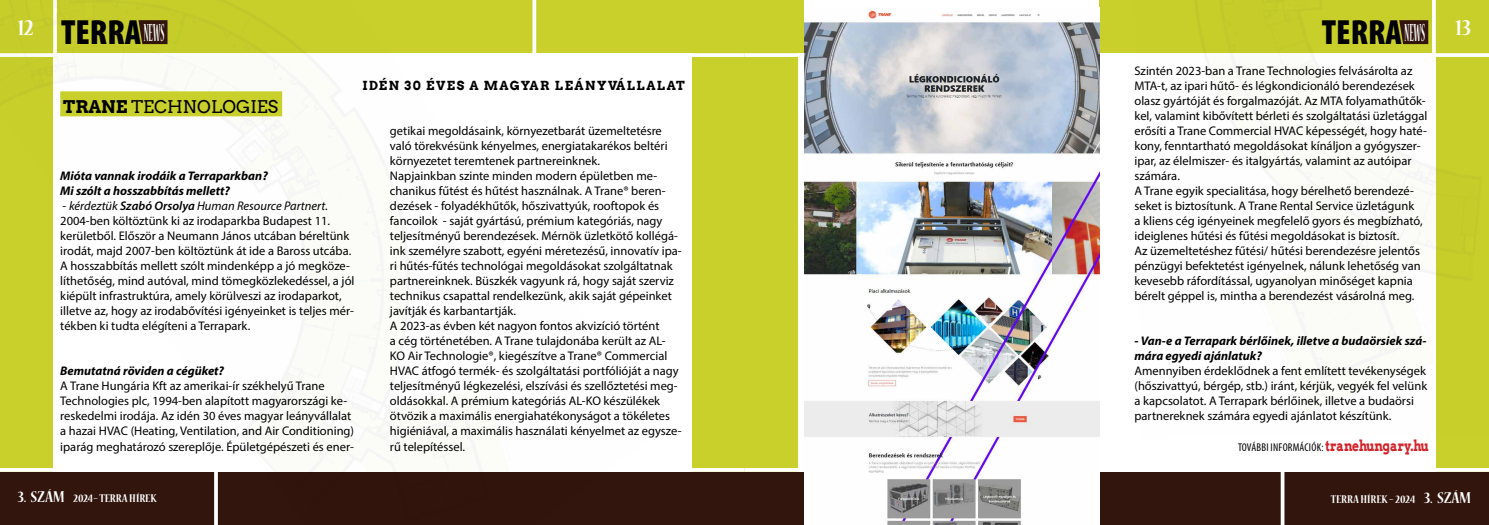
<style>
.page{position:relative;width:1489px;height:525px;background:#fff}
.page>*{position:absolute;margin:0;border:0;box-sizing:border-box;transform-origin:0 0}
.t1{font:900 condensed 35.12px "Myriad Pro";color:#000}
.t2{font:700 condensed 25px "Nueva Std";color:#fff}
.t3{font:17.5px "Arvo";color:#000}
.t4{font:12.5px/15px "Myriad Pro";color:#000}
.t5{font:italic 700 12.5px/15px "Myriad Pro";color:#000}
.t6{font:700 condensed 12.5px "Nueva Std";color:#fff}
.t7{font:700 12.5px "Arvo";letter-spacing:.12em;color:#000}
.t8{font:condensed 11.25px "Myriad Pro";letter-spacing:.02em;color:#000}
.s1{font-family:"Nueva Std";font-weight:700;font-size:27.62px;color:#fff}
.s2{font-weight:700}
.s3{font-style:italic}
.s4{font-weight:600;font-style:italic}
.s5{font-family:"Arvo";font-weight:700;font-stretch:normal;font-size:15px;color:#d2232a}
.s6{font-size:17.5px}
</style>
<div class="page">
<div style="left:0;top:0;width:744px;height:53px;background:#c9d02c"></div>
<div style="left:744px;top:0;width:744px;height:53px;background:#c9d02c"></div>
<div style="left:0;top:471px;width:744px;height:53px;background:#32150d"></div>
<div style="left:744px;top:471px;width:744px;height:53px;background:#32150d"></div>
<div style="left:744px;top:53px;width:53px;height:418px;background:#c9d02c"></div>
<div style="left:691px;top:53px;width:53px;height:418px;background:#c9d02c"></div>
<div style="left:1435px;top:53px;width:53px;height:418px;background:#c9d02c"></div>
<svg style="left:691px;top:53px;width:53px;height:4px"></svg>
<svg style="left:744px;top:53px;width:356px;height:4px"></svg>
<hr style="left:0;top:468px;width:744px;height:3px;background:#fff">
<hr style="left:744px;top:468px;width:744px;height:3px;background:#fff">
<svg style="left:1280px;top:471px;width:4px;height:53px"></svg>
<img style="left:1399px;top:0;width:89px;height:438px">
<img style="left:0;top:0;width:666px;height:524px">
<div style="left:60px;top:91px;width:222px;height:25px;background:#c9d02c"></div>
<img style="left:804px;top:8px;width:294px;height:516px">
<h2 class="t2" style="left:18px;top:16px;width:17px">12</h2>
<h2 class="t2" style="left:1455px;top:16px;width:17px">13</h2>
<h1 class="t1" style="left:61px;top:13px;width:105px">TERRA<span class="s1">NEWS</span></h1>
<h1 class="t1" style="left:1321px;top:13px;width:105px">TERRA<span class="s1">NEWS</span></h1>
<h3 class="t3" style="left:63px;top:95px;width:216px"><span class="s2">TRANE</span> TECHNOLOGIES</h3>
<p class="t5" style="left:60px;top:168px;width:209px">Mióta vannak irodáik a Terraparkban?<br>Mi szólt a hosszabbítás mellett?</p>
<p class="t4" style="left:60px;top:198px;width:296px">- <span class="s3">kérdeztük</span> <span class="s4">Szabó Orsolya</span> <span class="s3">Human Resource Partnert.<br></span>2004-ben költöztünk ki az irodaparkba Budapest 11. kerületből. Először a Neumann János utcában béreltünk irodát, majd 2007-ben költöztünk át ide a Baross utcába.<br>A hosszabbítás mellett szólt mindenképp a jó megköze&shy;líthetőség, mind autóval, mind tömegközlekedéssel, a jól kiépült infrastruktúra, amely körülveszi az irodaparkot, illetve az, hogy az irodabővítési igényeinket is teljes mér&shy;tékben ki tudta elégíteni a Terrapark.</p>
<p class="t5" style="left:60px;top:363px;width:165px">Bemutatná röviden a cégüket?</p>
<p class="t4" style="left:60px;top:378px;width:295px">A Trane Hungária Kft az amerikai-ír székhelyű Trane Technologies plc, 1994-ben alapított magyarországi ke&shy;reskedelmi irodája. Az idén 30 éves magyar leányvállalat a hazai HVAC (Heating, Ventilation, and Air Conditioning) iparág meghatározó szereplője. Épületgépészeti és ener-</p>
<p class="t7" style="left:362px;top:78px;width:324px">IDÉN 30 ÉVES A MAGYAR LEÁNYVÁLLALAT</p>
<p class="t4" style="left:390px;top:123px;width:293px">getikai megoldásaink, környezetbarát üzemeltetésre való törekvésünk kényelmes, energiatakarékos beltéri környezetet teremtenek partnereinknek.<br>Napjainkban szinte minden modern épületben me&shy;chanikus fűtést és hűtést használnak. A Trane® beren&shy;dezések - folyadékhűtők, hőszivattyúk, rooftopok és fancoilok - saját gyártású, prémium kategóriás, nagy teljesítményű berendezések. Mérnök üzletkötő kollégá&shy;ink személyre szabott, egyéni méretezésű, innovatív ipa&shy;ri hűtés-fűtés technológai megoldásokat szolgáltatnak partnereinknek. Büszkék vagyunk rá, hogy saját szerviz technikus csapattal rendelkezünk, akik saját gépeinket javítják és karbantartják.<br>A 2023-as évben két nagyon fontos akvizíció történt<br>a cég történetében. A Trane tulajdonába került az AL-KO Air Technologie®, kiegészítve a Trane® Commercial HVAC átfogó termék- és szolgáltatási portfólióját a nagy teljesítményű légkezelési, elszívási és szellőztetési meg&shy;oldásokkal. A prémium kategóriás AL-KO készülékek ötvözik a maximális energiahatékonyságot a tökéletes higiéniával, a maximális használati kényelmet az egysze&shy;rű telepítéssel.</p>
<p class="t4" style="left:1134px;top:63px;width:294px">Szintén 2023-ban a Trane Technologies felvásárolta az MTA-t, az ipari hűtő- és légkondicionáló berendezések olasz gyártóját és forgalmazóját. Az MTA folyamathűtők&shy;kel, valamint kibővített bérleti és szolgáltatási üzletággal erősíti a Trane Commercial HVAC képességét, hogy haté&shy;kony, fenntartható megoldásokat kínáljon a gyógyszer&shy;ipar, az élelmiszer- és italgyártás, valamint az autóipar számára.<br>A Trane egyik specialitása, hogy bérelhető berendezé&shy;seket is biztosítunk. A Trane Rental Service üzletágunk<br>a kliens cég igényeinek megfelelő gyors és megbízható, ideiglenes hűtési és fűtési megoldásokat is biztosít.<br>Az üzemeltetéshez fűtési/ hűtési berendezésre jelentős pénzügyi befektetést igényelnek, nálunk lehetőség van kevesebb ráfordítással, ugyanolyan minőséget kapnia bérelt géppel is, mintha a berendezést vásárolná meg.</p>
<p class="t5" style="left:1134px;top:333px;width:293px">- Van-e a Terrapark bérlőinek, illetve a budaörsiek szá&shy;mára egyedi ajánlatuk?</p>
<p class="t4" style="left:1134px;top:363px;width:294px">Amennyiben érdeklődnek a fent említett tevékenységek (hőszivattyú, bérgép, stb.) iránt, kérjük, vegyék fel velünk a kapcsolatot. A Terrapark bérlőinek, illetve a budaörsi partnereknek számára egyedi ajánlatot készítünk.</p>
<p class="t8" style="left:1237px;top:439px;width:192px">TOVÁBBI INFORMÁCIÓK: <span class="s5">tranehungary.hu</span></p>
<p class="t6" style="left:18px;top:492px;width:140px"><span class="s6">3. SZÁM</span> 2024– TERRA HÍREK</p>
<p class="t6" style="left:1330px;top:493px;width:142px">TERRA HÍREK – 2024 <span class="s6">3. SZÁM</span></p>
</div>
